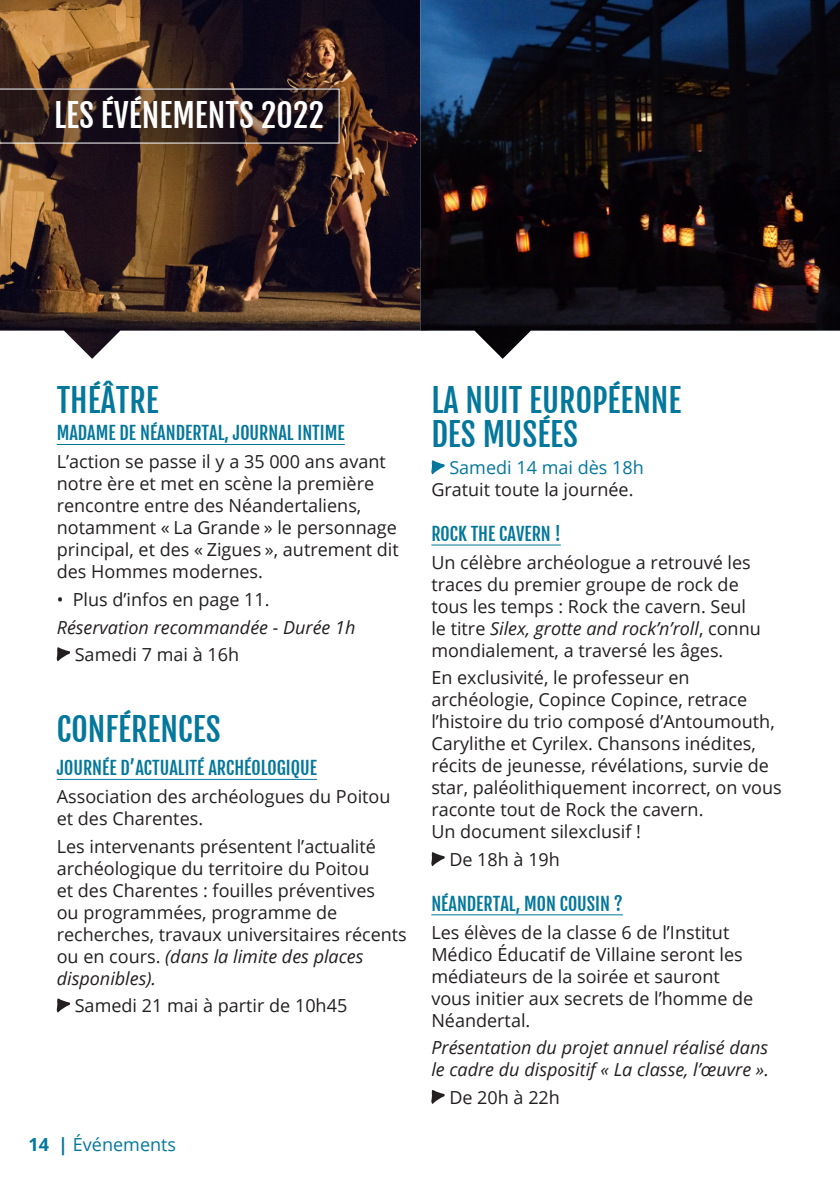
<style>
.page{position:relative;width:840px;height:1191px;background:#fff}
.page>*{position:absolute;margin:0;border:0;box-sizing:border-box;transform-origin:0 0}
.TITRE_1{font:32px/34px "Fjalla One";color:#03779c}
.TITRE_1-2{font:32px "Fjalla One";color:#fff}
.Texte_courant_descri{font:18px/22px "Open Sans";color:#231f20}
.Texte_courant_descri-2{font:italic 18px/22px "Open Sans";color:#231f20}
.TITRE_SOULIGNE{font:18px "Fjalla One";color:#03779c}
.Texte_courant_descri-3{font:18px "Open Sans";color:#03779c}
.s1{font-style:italic}
.s2{font-weight:700}
</style>
<div class="page">
<img style="left:0;top:0;width:420px;height:359px">
<img style="left:420px;top:0;width:419px;height:359px">
<hr style="left:431px;top:544px;width:129px;height:1px;background:#03779c">
<hr style="left:431px;top:914px;width:191px;height:1px;background:#03779c">
<svg style="left:431px;top:460px;width:13px;height:15px"></svg>
<svg style="left:431px;top:852px;width:13px;height:14px"></svg>
<svg style="left:431px;top:1090px;width:13px;height:14px"></svg>
<hr style="left:57px;top:779px;width:260px;height:1px;background:#03779c">
<svg style="left:57px;top:998px;width:13px;height:15px"></svg>
<hr style="left:57px;top:444px;width:287px;height:1px;background:#03779c">
<svg style="left:57px;top:647px;width:13px;height:15px"></svg>
<svg style="left:0;top:89px;width:339px;height:55px;background:#332423"></svg>
<p class="TITRE_1-2" style="left:54px;top:96px;width:271px">LES ÉVÉNEMENTS 2022</p>
<p class="TITRE_1" style="left:57px;top:383px;width:103px">THÉÂTRE</p>
<p class="TITRE_SOULIGNE" style="left:57px;top:422px;width:289px">MADAME DE NÉANDERTAL, JOURNAL INTIME</p>
<p class="Texte_courant_descri" style="left:57px;top:450px;width:343px">L’action se passe il y a 35 000 ans avant notre ère et met en scène la première rencontre entre des Néandertaliens, notamment « La Grande » le personnage principal, et des « Zigues », autrement dit des Hommes modernes.</p>
<p class="Texte_courant_descri" style="left:57px;top:588px;width:214px">• Plus d’infos en page 11.</p>
<p class="Texte_courant_descri-2" style="left:57px;top:615px;width:300px">Réservation recommandée - Durée 1h</p>
<p class="Texte_courant_descri" style="left:75px;top:643px;width:166px">Samedi 7 mai à 16h</p>
<p class="TITRE_1" style="left:57px;top:712px;width:165px">CONFÉRENCES</p>
<p class="TITRE_SOULIGNE" style="left:57px;top:757px;width:261px">JOURNÉE D’ACTUALITÉ ARCHÉOLOGIQUE</p>
<p class="Texte_courant_descri" style="left:57px;top:785px;width:335px">Association des archéologues du Poitou et des Charentes.</p>
<p class="Texte_courant_descri" style="left:57px;top:834px;width:351px">Les intervenants présentent l’actualité archéologique du territoire du Poitou<br>et des Charentes : fouilles préventives<br>ou programmées, programme de recherches, travaux universitaires récents ou en cours. <span class="s1">(dans la limite des places disponibles).</span></p>
<p class="Texte_courant_descri" style="left:75px;top:994px;width:274px">Samedi 21 mai à partir de 10h45</p>
<p class="Texte_courant_descri-3" style="left:28px;top:1132px;width:149px"><span class="s2">14 |</span> Événements</p>
<p class="TITRE_1" style="left:431px;top:383px;width:251px">LA NUIT EUROPÉENNE<br>DES MUSÉES</p>
<p class="Texte_courant_descri-3" style="left:449px;top:455px;width:196px">Samedi 14 mai dès 18h</p>
<p class="Texte_courant_descri" style="left:431px;top:478px;width:203px">Gratuit toute la journée.</p>
<p class="TITRE_SOULIGNE" style="left:431px;top:523px;width:131px">ROCK THE CAVERN !</p>
<p class="Texte_courant_descri" style="left:431px;top:550px;width:331px">Un célèbre archéologue a retrouvé les traces du premier groupe de rock de tous les temps : Rock the cavern. Seul le titre <span class="s1">Silex, grotte and rock’n’roll</span>, connu mondialement, a traversé les âges.</p>
<p class="Texte_courant_descri" style="left:431px;top:666px;width:352px">En exclusivité, le professeur en archéologie, Copince Copince, retrace l’histoire du trio composé d’Antoumouth, Carylithe et Cyrilex. Chansons inédites, récits de jeunesse, révélations, survie de star, paléolithiquement incorrect, on vous raconte tout de Rock the cavern.</p>
<p class="Texte_courant_descri" style="left:431px;top:820px;width:211px">Un document silexclusif !</p>
<p class="Texte_courant_descri" style="left:449px;top:848px;width:112px">De 18h à 19h</p>
<p class="TITRE_SOULIGNE" style="left:431px;top:892px;width:193px">NÉANDERTAL, MON COUSIN ?</p>
<p class="Texte_courant_descri" style="left:431px;top:920px;width:323px">Les élèves de la classe 6 de l’Institut<br>Médico Éducatif de Villaine seront les médiateurs de la soirée et sauront vous initier aux secrets de l’homme de<br>Néandertal.</p>
<p class="Texte_courant_descri-2" style="left:431px;top:1036px;width:339px">Présentation du projet annuel réalisé dans le cadre du dispositif « La classe, l’œuvre ».</p>
<p class="Texte_courant_descri" style="left:449px;top:1086px;width:112px">De 20h à 22h</p>
</div>
